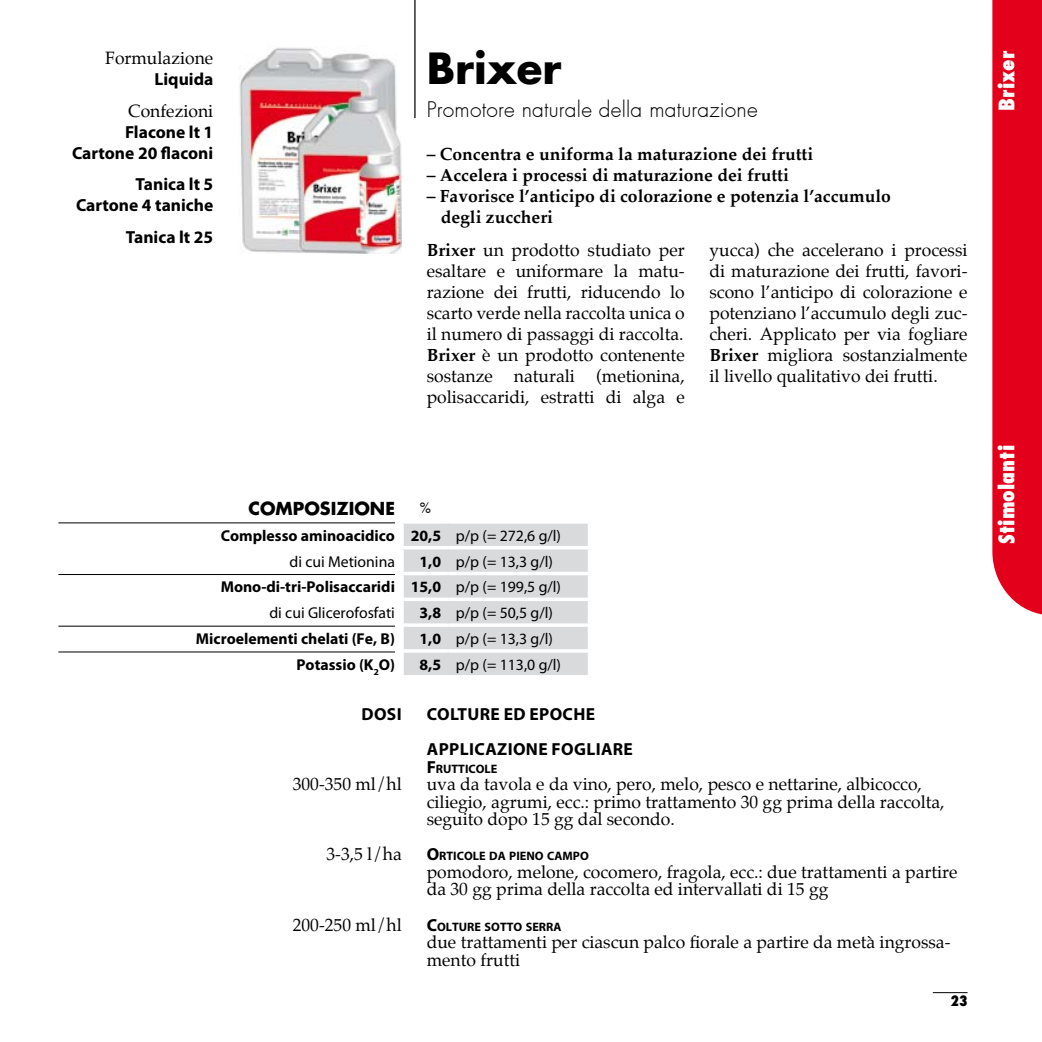
<style>
.page{position:relative;width:1042px;height:1042px;background:#fff}
.page>*{position:absolute;margin:0;border:0;box-sizing:border-box;transform-origin:0 0}
.t1{font:700 42px "Futura";color:#000}
.t2{font:300 21px "Futura";letter-spacing:.01em;color:#000}
.t3{font:800 condensed 21px "Futura";color:#fff}
.t4{font:17.5px/21px "Palatino";color:#000}
.t5{font:700 17.5px/21px "Palatino";color:#000}
.t6{font:700 17.5px/21px "Myriad Pro";color:#000;text-align:right}
.t7{font:700 17.5px/35px "Myriad Pro";letter-spacing:.02em;color:#000}
.t8{font:700 17.5px "Futura";color:#000}
.t9{font:15.75px/25.9px "Myriad Pro";color:#000}
.t10{font:700 15.75px "Myriad Pro";color:#000}
.t11{font:800 condensed 14px "Futura";color:#000}
.t12{font:14px "Futura";color:#000}
.t13{font:700 12.25px "Myriad Pro";color:#000}
.s1{font-weight:700}
.s2{font-weight:400}
.s3{font-size:17.5px}
</style>
<div class="page">
<div style="left:992px;top:0;width:50px;height:615px;background:#e2001a"></div>
<hr style="left:933px;top:992px;width:34px;height:1px;background:#000">
<hr style="left:414px;top:0;width:1px;height:118px;background:#000">
<img style="left:239px;top:47px;width:163px;height:207px">
<div style="left:404px;top:523px;width:184px;height:152px;background:#d9dadb"></div>
<svg style="left:58px;top:625px;width:337px;height:1px"></svg>
<svg style="left:58px;top:652px;width:337px;height:1px"></svg>
<hr style="left:402px;top:546px;width:47px;height:3px;background:#fff">
<hr style="left:402px;top:572px;width:47px;height:3px;background:#fff">
<svg style="left:403px;top:597px;width:46px;height:4px"></svg>
<svg style="left:403px;top:623px;width:46px;height:4px"></svg>
<hr style="left:402px;top:649px;width:47px;height:4px;background:#fff">
<hr style="left:447px;top:523px;width:4px;height:23px;background:#d9dadb">
<hr style="left:447px;top:549px;width:4px;height:23px;background:#d9dadb">
<hr style="left:447px;top:575px;width:4px;height:22px;background:#d9dadb">
<hr style="left:447px;top:601px;width:4px;height:22px;background:#d9dadb">
<hr style="left:447px;top:627px;width:4px;height:22px;background:#d9dadb">
<hr style="left:447px;top:653px;width:4px;height:22px;background:#d9dadb">
<hr style="left:449px;top:546px;width:142px;height:3px;background:#fff">
<hr style="left:449px;top:572px;width:142px;height:3px;background:#fff">
<svg style="left:449px;top:597px;width:139px;height:4px"></svg>
<svg style="left:449px;top:623px;width:139px;height:4px"></svg>
<hr style="left:449px;top:649px;width:142px;height:4px;background:#fff">
<hr style="left:58px;top:522px;width:337px;height:1px;background:#000">
<hr style="left:58px;top:574px;width:337px;height:1px;background:#000">
<hr style="left:58px;top:626px;width:337px;height:1px;background:#000">
<hr style="left:58px;top:651px;width:337px;height:1px;background:#000">
<p class="t4" style="left:105px;top:49px;width:110px">Formulazione</p>
<p class="t6" style="left:154px;top:69px;width:60px">Liquida</p>
<p class="t4" style="left:128px;top:102px;width:87px">Confezioni</p>
<p class="t6" style="left:72px;top:121px;width:143px">Flacone lt 1<br>Cartone 20 flaconi</p>
<p class="t6" style="left:76px;top:174px;width:139px">Tanica lt 5<br>Cartone 4 taniche</p>
<p class="t6" style="left:126px;top:226px;width:89px">Tanica lt 25</p>
<h1 class="t1" style="left:427px;top:40px;width:136px">BRIXER</h1>
<p class="t2" style="left:427px;top:96px;width:333px">Promotore naturale della maturazione</p>
<p class="t5" style="left:427px;top:145px;width:388px">– Concentra e uniforma la maturazione dei frutti</p>
<p class="t5" style="left:427px;top:166px;width:364px">– Accelera i processi di maturazione dei frutti</p>
<p class="t5" style="left:441px;top:187px;width:452px;text-indent:-14px">– Favorisce l’anticipo di colorazione e potenzia l’accumulo degli zuccheri</p>
<p class="t4" style="left:427px;top:241px;width:259px;text-align:justify"><span class="s1">Brixer</span> un prodotto studiato per esaltare e uniformare la matu&shy;razione dei frutti, riducendo lo scarto verde nella raccolta unica o il numero di passaggi di raccolta.<br><span class="s1">Brixer</span> è un prodotto contenente sostanze naturali (metionina, polisaccaridi, estratti di alga e</p>
<p class="t4" style="left:709px;top:241px;width:259px;text-align:justify">yucca) che accelerano i processi di maturazione dei frutti, favori&shy;scono l’anticipo di colorazione e potenziano l’accumulo degli zuc&shy;cheri. Applicato per via fogliare <span class="s1">Brixer</span> migliora sostanzialmente il livello qualitativo dei frutti.</p>
<p class="t8" style="left:248px;top:497px;width:148px">COMPOSIZIONE</p>
<p class="t12" style="left:420px;top:499px;width:13px">%</p>
<p class="t9" style="left:289px;top:523px;width:273px;text-indent:-69px"><span class="s1">Complesso aminoacidico 20,5</span> p/p (= 272,6 g/l) di cui Metionina</p>
<p class="t9" style="left:419px;top:548px;width:135px"><span class="s1">1,0</span> p/p (= 13,3 g/l)</p>
<p class="t10" style="left:221px;top:578px;width:342px">Mono-di-tri-Polisaccaridi 15,0 <span class="s2">p/p (= 199,5 g/l)</span></p>
<p class="t9" style="left:269px;top:600px;width:127px">di cui Glicerofosfati</p>
<p class="t9" style="left:419px;top:600px;width:135px"><span class="s1">3,8</span> p/p (= 50,5 g/l)</p>
<p class="t10" style="left:196px;top:630px;width:201px">Microelementi chelati (Fe, B)</p>
<p class="t9" style="left:419px;top:626px;width:135px"><span class="s1">1,0</span> p/p (= 13,3 g/l)</p>
<p class="t10" style="left:296px;top:655px;width:100px">Potassio (K<sub>2</sub>O)</p>
<p class="t9" style="left:419px;top:652px;width:143px"><span class="s1">8,5</span> p/p (= 113,0 g/l)</p>
<p class="t6" style="left:361px;top:704px;width:42px">dosi</p>
<p class="t4" style="left:293px;top:775px;width:111px">300-350 ml/hl</p>
<p class="t4" style="left:326px;top:845px;width:77px">3-3,5 l/ha</p>
<p class="t4" style="left:293px;top:915px;width:111px">200-250 ml/hl</p>
<p class="t7" style="left:427px;top:697px;width:207px">colture ed epoche<br>Applicazione fogliare</p>
<p class="t13" style="left:427px;top:762px;width:72px"><span class="s3">F</span>RUTTICOLE</p>
<p class="t4" style="left:427px;top:777px;width:519px;line-height:17.5px">uva da tavola e da vino, pero, melo, pesco e nettarine, albicocco, ciliegio, agrumi, ecc.: primo trattamento 30 gg prima della raccolta, seguito dopo 15 gg dal secondo.</p>
<p class="t13" style="left:427px;top:849px;width:164px"><span class="s3">O</span>RTICOLE DA PIENO CAMPO</p>
<p class="t4" style="left:427px;top:865px;width:532px;line-height:17.5px">pomodoro, melone, cocomero, fragola, ecc.: due trattamenti a partire da 30 gg prima della raccolta ed intervallati di 15 gg</p>
<p class="t13" style="left:427px;top:919px;width:136px"><span class="s3">C</span>OLTURE SOTTO SERRA</p>
<p class="t4" style="left:427px;top:935px;width:525px;line-height:17.5px">due trattamenti per ciascun palco fiorale a partire da metà ingrossa&shy;mento frutti</p>
<p class="t11" style="left:950px;top:992px;width:19px">23</p>
<p class="t3" style="left:993px;top:111px;width:62px;rotate:-90deg">Brixer</p>
<p class="t3" style="left:993px;top:544px;width:100px;rotate:-90deg">Stimolanti</p>
</div>
